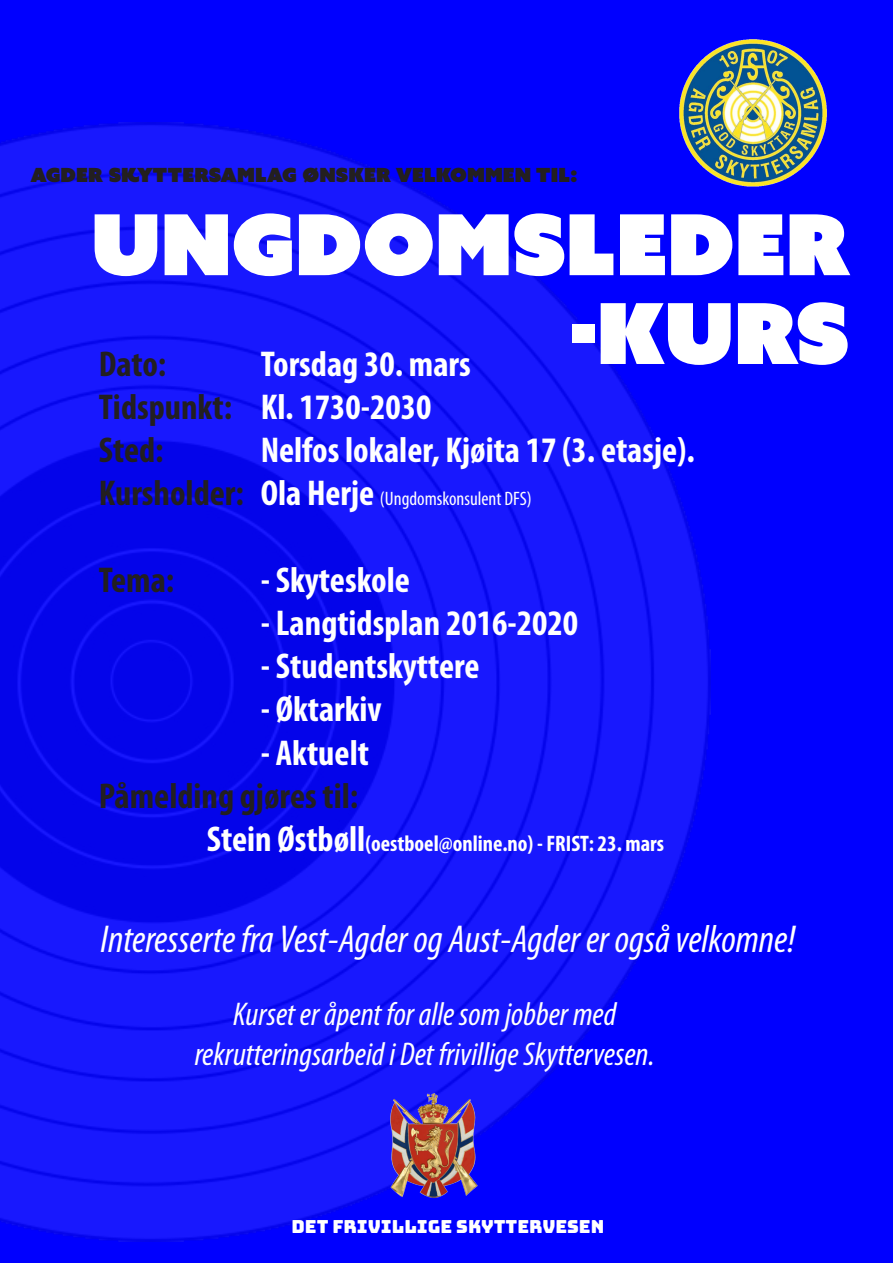
<style>
.page{position:relative;width:893px;height:1263px;background:#00f}
.page>*{position:absolute;margin:0;border:0;box-sizing:border-box;transform-origin:0 0}
.t1{font:84px "Azo Sans Uber";color:#fff}
.t2{font:italic condensed 39px "Myriad Pro";color:#fff}
.t3{font:700 condensed 36px "Myriad Pro";color:#fff}
.t4{font:700 condensed 36px "Myriad Pro";color:#231f20}
.t5{font:italic condensed 33px "Myriad Pro";color:#fff}
.t6{font:700 condensed 22.5px "Myriad Pro";color:#fff}
.t7{font:condensed 19.5px "Myriad Pro";color:#fff}
.t8{font:19.5px "Azo Sans Uber";color:#231f20}
.t9{font:18px "Bungee";color:#fff}
.s1{color:#231f20}
.s2{font-weight:700;font-size:36px;color:#231f20}
.s3{font-weight:700;font-size:36px}
.s4{font-size:36px}
</style>
<div class="page">
<img style="left:0;top:122px;width:711px;height:1120px">
<img style="left:384px;top:1086px;width:102px;height:123px">
<img style="left:676px;top:38px;width:152px;height:149px">
<p class="t8" style="left:31px;top:162px;width:548px">AGDER SKYTTERSAMLAG ØNSKER VELKOMMEN TIL:</p>
<p class="t1" style="left:91px;top:189px;width:760px">UNGDOMSLEDER</p>
<p class="t1" style="left:569px;top:278px;width:281px">-KURS</p>
<p class="t4" style="left:99px;top:341px;width:69px">Dato:</p>
<p class="t3" style="left:261px;top:341px;width:212px">Torsdag 30. mars</p>
<p class="t3" style="left:99px;top:384px;width:334px"><span class="s1">Tidspunkt:</span> Kl. 1730-2030</p>
<p class="t4" style="left:99px;top:428px;width:66px">Sted:</p>
<p class="t3" style="left:261px;top:428px;width:436px">Nelfos lokaler, Kjøita 17 (3. etasje).</p>
<p class="t7" style="left:99px;top:487px;width:435px"><span class="s2">Kursholder:</span> <span class="s3">Ola Herje</span> (Ungdomskonsulent DFS)</p>
<p class="t4" style="left:99px;top:557px;width:77px">Tema:</p>
<p class="t3" style="left:261px;top:557px;width:151px">- Skyteskole</p>
<p class="t3" style="left:261px;top:600px;width:319px">- Langtidsplan 2016-2020</p>
<p class="t3" style="left:261px;top:644px;width:221px">- Studentskyttere</p>
<p class="t3" style="left:261px;top:687px;width:123px">- Øktarkiv</p>
<p class="t3" style="left:261px;top:730px;width:110px">- Aktuelt</p>
<p class="t4" style="left:99px;top:773px;width:261px">Påmelding gjøres til:</p>
<p class="t6" style="left:207px;top:829px;width:459px"><span class="s4">Stein Østbøll</span>(oestboel@online.no) - FRIST: 23. mars</p>
<p class="t2" style="left:100px;top:915px;width:696px">Interesserte fra Vest-Agder og Aust-Agder er også velkomne!</p>
<p class="t5" style="left:233px;top:994px;width:385px">Kurset er åpent for alle som jobber med</p>
<p class="t5" style="left:195px;top:1034px;width:461px">rekrutteringsarbeid i Det frivillige Skyttervesen.</p>
<p class="t9" style="left:292px;top:1216px;width:314px">DET FRIVILLIGE SKYTTERVESEN</p>
</div>
